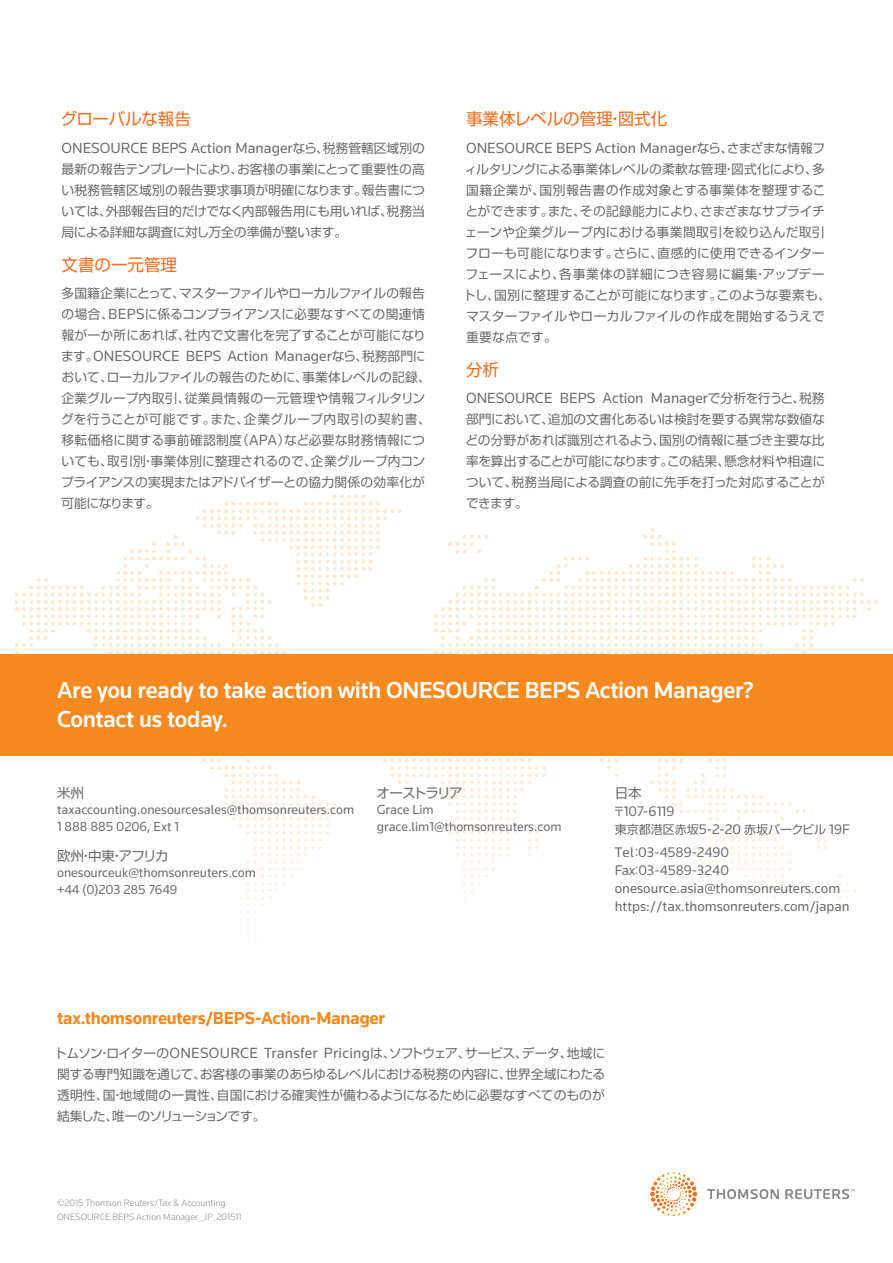
<style>
.page{position:relative;width:893px;height:1263px;background:#fff}
.page>*{position:absolute;margin:0;border:0;box-sizing:border-box;transform-origin:0 0}
.Body_Text{font:500 24px "Knowledge";letter-spacing:-.015em;color:#fff}
.Body_Text-2{font:700 18px "Knowledge";letter-spacing:-.015em;color:#f6891f}
.小見出し{font:16.5px "Shin Go Pro";color:#f36e21}
.本文{font:15.3px "Knowledge";color:#6c6d70}
.t1{font:14.4px "Knowledge";color:#6c6d70}
.Body_Text-3{font:13.5px/16.5px "Knowledge";color:#6c6d70}
.Body_Text-4{font:13.5px "Shin Go Pro";color:#6c6d70}
.本文-2{font:12.75px/21px "Shin Go Pro";color:#6c6d70;text-align:justify}
.t2{font:12px "Shin Go Pro";color:#6c6d70}
.Legal_Text{font:300 9.6px "Knowledge";color:#86888b}
.s1{font-family:"Shin Go Pro";font-size:12.75px}
.s2{font-family:"Knowledge";font-size:15.3px}
.s3{font-family:"Shin Go Pro"}
.s4{font-family:"Shin Go Pro";font-size:12px}
.s5{font-family:"Knowledge";font-size:14.4px}
</style>
<div class="page">
<svg style="left:15px;top:495px;width:863px;height:412px"></svg>
<div style="left:0;top:654px;width:893px;height:102px;background:#f6891f"></div>
<svg style="left:707px;top:1189px;width:148px;height:10px"></svg>
<svg style="left:650px;top:1172px;width:47px;height:42px"></svg>
<p class="小見出し" style="left:61px;top:105px;width:132px">グローバルな報告</p>
<p class="本文" style="left:62px;top:138px;width:365px">ONESOURCE BEPS Action Manager<span class="s1">なら、税務管轄区域別の</span></p>
<p class="本文-2" style="left:62px;top:157px;width:365px">最新の報告テンプレートにより、お客様の事業にとって重要性の高い税務管轄区域別の報告要求事項が明確になります。報告書については、外部報告目的だけでなく内部報告用にも用いれば、税務当局による詳細な調査に対し万全の準備が整います。</p>
<p class="小見出し" style="left:62px;top:251px;width:117px">文書の一元管理</p>
<p class="本文-2" style="left:62px;top:281px;width:366px">多国籍企業にとって、マスターファイルやローカルファイルの報告の場合、<span class="s2">BEPS</span>に係るコンプライアンスに必要なすべての関連情報が一か所にあれば、社内で文書化を完了することが可能になり</p>
<p class="本文" style="left:61px;top:347px;width:366px"><span class="s1">ます。</span>ONESOURCE BEPS Action Manager<span class="s1">なら、税務部門に</span></p>
<p class="本文-2" style="left:61px;top:365px;width:372px;text-align:left">おいて、ローカルファイルの報告のために、事業体レベルの記録、企業グループ内取引、従業員情報の一元管理や情報フィルタリングを行うことが可能です。また、企業グループ内取引の契約書、移転価格に関する事前確認制度（<span class="s2">APA</span>）など必要な財務情報についても、取引別・事業体別に整理されるので、企業グループ内コンプライアンスの実現またはアドバイザーとの協力関係の効率化が可能になります。</p>
<p class="小見出し" style="left:466px;top:105px;width:203px">事業体レベルの管理・図式化</p>
<p class="本文" style="left:466px;top:138px;width:361px">ONESOURCE BEPS Action Manager<span class="s1">なら、さまざまな情報フ</span></p>
<p class="本文-2" style="left:463px;top:157px;width:369px;text-align:left">ィルタリングによる事業体レベルの柔軟な管理・図式化により、多国籍企業が、国別報告書の作成対象とする事業体を整理することができます。また、その記録能力により、さまざまなサプライチェーンや企業グループ内における事業間取引を絞り込んだ取引フローも可能になります。さらに、直感的に使用できるインターフェースにより、各事業体の詳細につき容易に編集・アップデートし、国別に整理することが可能になります。このような要素も、マスターファイルやローカルファイルの作成を開始するうえで重要な点です。</p>
<p class="小見出し" style="left:466px;top:356px;width:34px">分析</p>
<p class="本文" style="left:466px;top:389px;width:360px">ONESOURCE BEPS Action Manager<span class="s1">で分析を行うと、税務</span></p>
<p class="本文-2" style="left:465px;top:407px;width:361px">部門において、追加の文書化あるいは検討を要する異常な数値などの分野があれば識別されるよう、国別の情報に基づき主要な比率を算出することが可能になります。この結果、懸念材料や相違について、税務当局による調査の前に先手を打った対応することができます。</p>
<p class="Body_Text" style="left:57px;top:675px;width:698px">Are you ready to take action with ONESOURCE BEPS Action Manager?</p>
<p class="Body_Text" style="left:57px;top:704px;width:173px">Contact us today.</p>
<p class="Body_Text-4" style="left:57px;top:782px;width:28px">米州</p>
<p class="Body_Text-3" style="left:57px;top:801px;width:299px">taxaccounting.onesourcesales@thomsonreuters.com</p>
<p class="Body_Text-3" style="left:57px;top:818px;width:124px">1 888 885 0206, Ext 1</p>
<p class="Body_Text-3" style="left:57px;top:848px;width:200px"><span class="s3">欧州・中東・アフリカ</span>onesourceuk@thomsonreuters.com</p>
<p class="Body_Text-3" style="left:57px;top:881px;width:122px">+44 (0)203 285 7649</p>
<p class="Body_Text-3" style="left:376px;top:785px;width:187px"><span class="s3">オーストラリア<br></span>Grace Lim grace.lim1@thomsonreuters.com</p>
<p class="Body_Text-4" style="left:615px;top:782px;width:28px">日本</p>
<p class="t1" style="left:613px;top:803px;width:63px"><span class="s4">〒</span>107-6119</p>
<p class="t2" style="left:615px;top:820px;width:236px">東京都港区赤坂<span class="s5">5-2-20</span> 赤坂パークビル <span class="s5">19F</span></p>
<p class="t1" style="left:615px;top:843px;width:116px">Tel<span class="s4">：</span>03-4589-2490</p>
<p class="t1" style="left:615px;top:861px;width:116px">Fax<span class="s4">：</span>03-4589-3240</p>
<p class="t1" style="left:615px;top:879px;width:227px">onesource.asia@thomsonreuters.com</p>
<p class="t1" style="left:615px;top:897px;width:236px">https://tax.thomsonreuters.com/japan</p>
<p class="Body_Text-2" style="left:57px;top:1006px;width:329px">tax.thomsonreuters/BEPS-Action-Manager</p>
<p class="本文-2" style="left:54px;top:1041px;width:553px">トムソン・ロイターの<span class="s2">ONESOURCE Transfer Pricing</span>は、ソフトウェア、サービス、データ、地域に関する専門知識を通じて、お客様の事業のあらゆるレベルにおける税務の内容に、世界全域にわたる透明性、国・地域間の一貫性、自国における確実性が備わるようになるために必要なすべてのものが結集した、唯一のソリューションです。</p>
<p class="Legal_Text" style="left:57px;top:1197px;width:170px">©2015 Thomson Reuters/Tax &amp; Accounting</p>
<p class="Legal_Text" style="left:57px;top:1210px;width:186px">ONESOURCE BEPS Action Manager _JP_201511</p>
</div>
